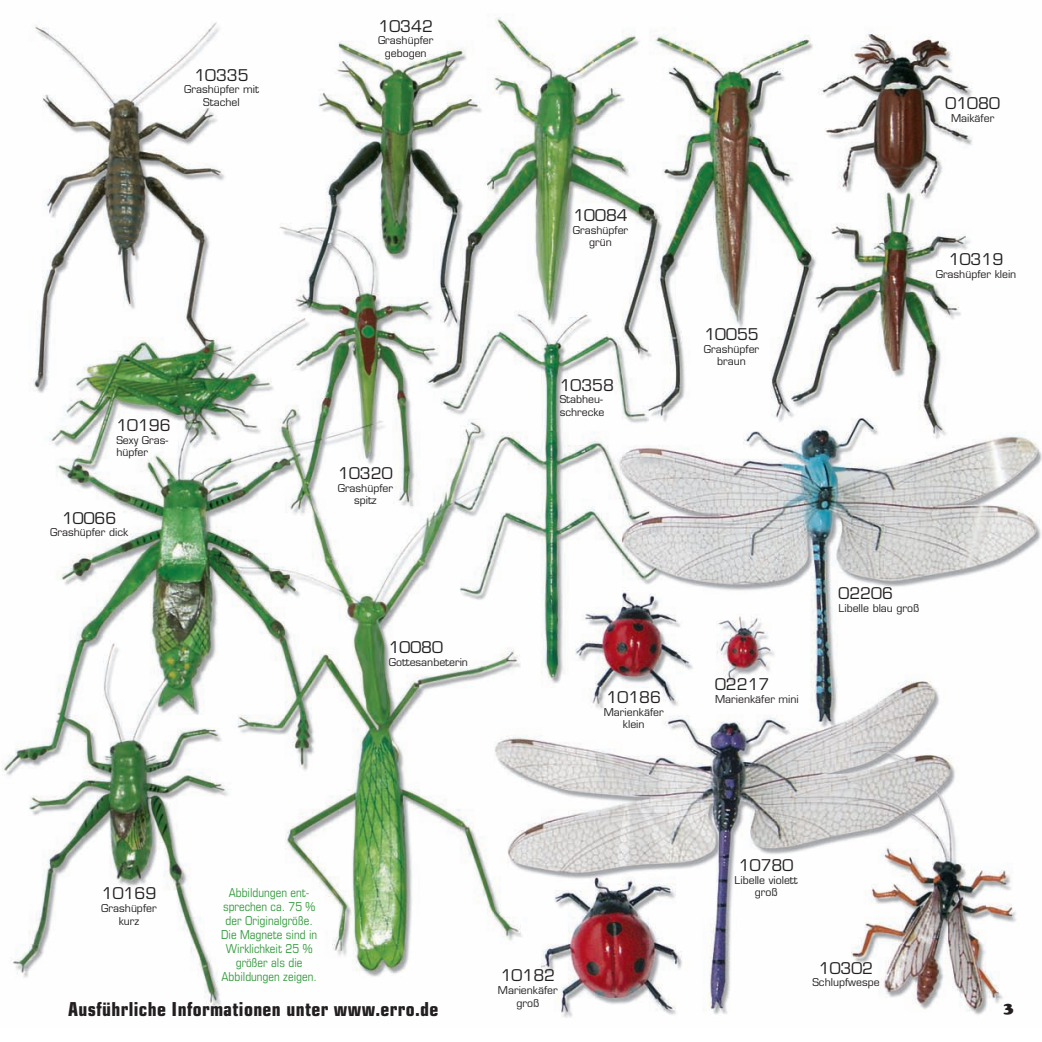
<style>
.page{position:relative;width:1042px;height:1042px;background:#fff}
.page>*{position:absolute;margin:0;border:0;box-sizing:border-box;transform-origin:0 0}
.t1{font:700 condensed 19.25px "Eurostile";letter-spacing:.02em;color:#231f20}
.t2{font:15.75px "Eurostile";color:#231f20}
.t3{font:15.75px "Cooper Black Std";color:#231f20}
.t4{font:condensed 12.25px/14px "Eurostile";color:#329a3d;text-align:center}
.t5{font:10.5px/12.6px "Eurostile";color:#231f20;text-align:center}
</style>
<div class="page">
<img style="left:2px;top:17px;width:1040px;height:1001px">
<h2 class="t2" style="left:194px;top:65px;width:56px">10335</h2>
<p class="t5" style="left:184px;top:83px;width:76px">Grashüpfer mit<br>Stachel</p>
<h2 class="t2" style="left:378px;top:17px;width:56px">10342</h2>
<p class="t5" style="left:378px;top:34px;width:57px">Grashüpfer gebogen</p>
<h2 class="t2" style="left:116px;top:416px;width:56px">10196</h2>
<p class="t5" style="left:116px;top:434px;width:53px;text-align:left">Sexy Gras&shy;hüpfer</p>
<h2 class="t2" style="left:62px;top:508px;width:56px">10066</h2>
<p class="t5" style="left:50px;top:526px;width:80px">Grashüpfer dick</p>
<h2 class="t2" style="left:338px;top:464px;width:56px">10320</h2>
<p class="t5" style="left:338px;top:482px;width:57px">Grashüpfer spitz</p>
<h2 class="t2" style="left:389px;top:638px;width:56px">10080</h2>
<p class="t5" style="left:389px;top:656px;width:81px">Gottesanbeterin</p>
<h2 class="t2" style="left:573px;top:206px;width:56px">10084</h2>
<p class="t5" style="left:573px;top:224px;width:57px">Grashüpfer grün</p>
<h2 class="t2" style="left:560px;top:376px;width:56px">10358</h2>
<p class="t5" style="left:560px;top:393px;width:46px;text-align:left">Stabheu&shy;schrecke</p>
<h2 class="t2" style="left:704px;top:325px;width:56px">10055</h2>
<p class="t5" style="left:704px;top:342px;width:57px">Grashüpfer braun</p>
<h2 class="t2" style="left:945px;top:94px;width:56px">01080</h2>
<p class="t5" style="left:951px;top:112px;width:45px">Maikäfer</p>
<h2 class="t2" style="left:949px;top:250px;width:56px">10319</h2>
<p class="t5" style="left:935px;top:268px;width:82px">Grashüpfer klein</p>
<h2 class="t2" style="left:606px;top:688px;width:56px">10186</h2>
<p class="t5" style="left:604px;top:706px;width:61px">Marienkäfer klein</p>
<h2 class="t2" style="left:715px;top:675px;width:56px">02217</h2>
<p class="t5" style="left:715px;top:692px;width:85px">Marienkäfer mini</p>
<h2 class="t2" style="left:838px;top:584px;width:56px">02206</h2>
<p class="t5" style="left:838px;top:602px;width:82px">Libelle blau groß</p>
<h2 class="t2" style="left:739px;top:855px;width:56px">10780</h2>
<p class="t5" style="left:734px;top:873px;width:64px">Libelle violett groß</p>
<h2 class="t2" style="left:102px;top:884px;width:56px">10169</h2>
<p class="t5" style="left:101px;top:902px;width:57px">Grashüpfer kurz</p>
<p class="t4" style="left:221px;top:885px;width:98px">Abbildungen ent&shy;sprechen ca. 75 % der Originalgröße.<br>Die Magnete sind in<br>Wirklichkeit 25 % größer als die<br>Abbildungen zeigen.</p>
<h2 class="t2" style="left:819px;top:958px;width:56px">10302</h2>
<p class="t5" style="left:812px;top:976px;width:69px">Schlupfwespe</p>
<h2 class="t2" style="left:501px;top:966px;width:56px">10182</h2>
<p class="t5" style="left:498px;top:984px;width:61px">Marienkäfer groß</p>
<h1 class="t1" style="left:68px;top:997px;width:372px">Ausführliche Informationen unter www.erro.de</h1>
<h2 class="t3" style="left:1004px;top:998px;width:11px">3</h2>
</div>
